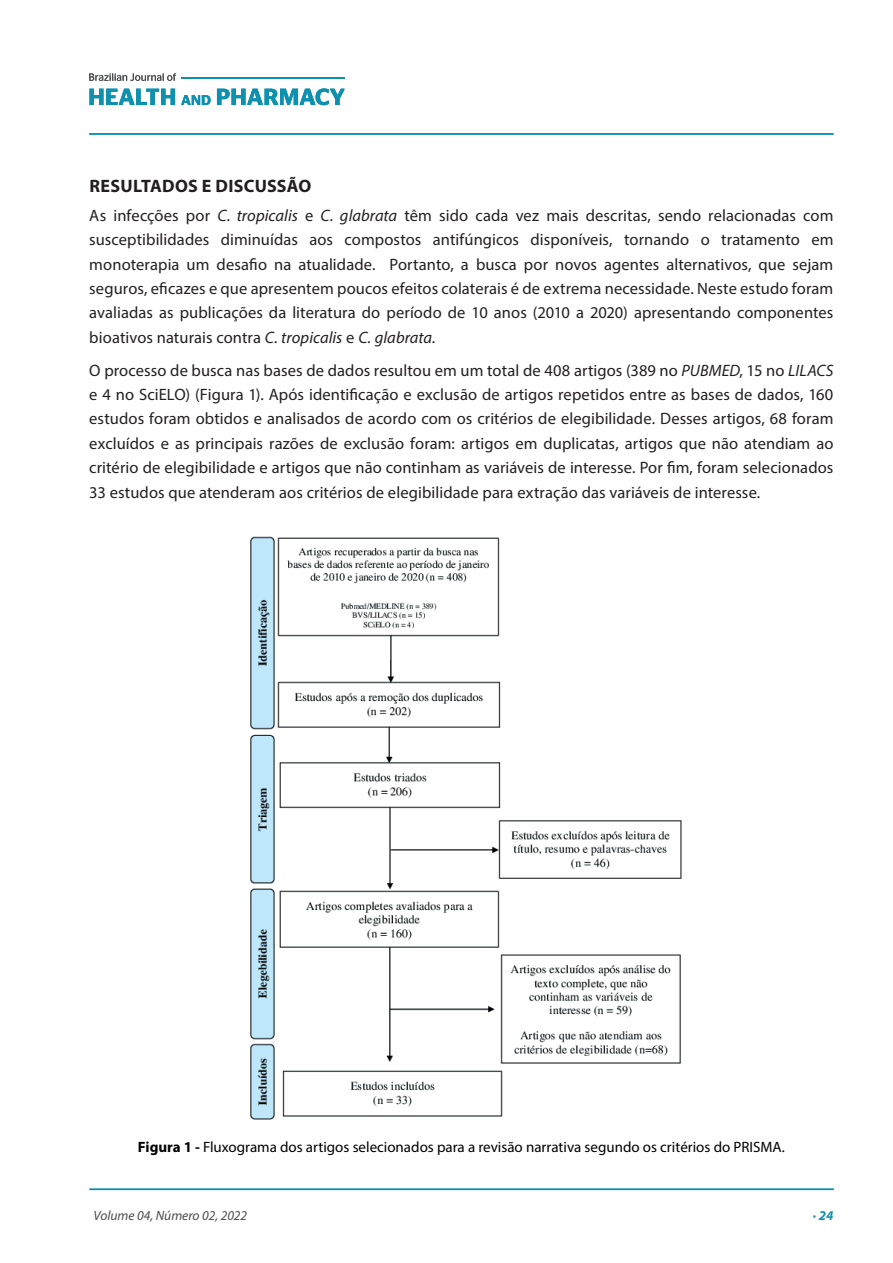
<style>
.page{position:relative;width:893px;height:1263px;background:#fff}
.page>*{position:absolute;margin:0;border:0;box-sizing:border-box;transform-origin:0 0}
.t1{font:700 18px "Myriad Pro";letter-spacing:.01em;color:#231f20}
.t2{font:16.5px/24.5px "Myriad Pro";letter-spacing:.005em;color:#231f20;text-align:justify}
.t3{font:15px "Myriad Pro";color:#000001}
.t4{font:italic 13.5px "Myriad Pro";color:#4b4c4d}
.t5{font:italic 700 13.5px "Myriad Pro";color:#0e91af}
.s1{font-style:italic}
.s2{font-weight:700}
</style>
<div class="page">
<hr style="left:90px;top:1188px;width:744px;height:2px;background:#0e91af">
<hr style="left:89px;top:133px;width:744px;height:2px;background:#0e91af">
<svg style="left:89px;top:73px;width:87px;height:8px"></svg>
<svg style="left:89px;top:89px;width:86px;height:16px"></svg>
<svg style="left:181px;top:95px;width:30px;height:10px"></svg>
<svg style="left:217px;top:88px;width:127px;height:17px"></svg>
<hr style="left:181px;top:77px;width:163px;height:1px;background:#0e91af">
<img style="left:250px;top:536px;width:432px;height:584px">
<p class="t1" style="left:89px;top:174px;width:223px">RESULTADOS E DISCUSSÃO</p>
<p class="t2" style="left:89px;top:203px;width:746px">As infecções por <span class="s1">C. tropicalis</span> e <span class="s1">C. glabrata</span> têm sido cada vez mais descritas, sendo relacionadas com susceptibilidades diminuídas aos compostos antifúngicos disponíveis, tornando o tratamento em monoterapia um desafio na atualidade. Portanto, a busca por novos agentes alternativos, que sejam seguros, eficazes e que apresentem poucos efeitos colaterais é de extrema necessidade. Neste estudo foram avaliadas as publicações da literatura do período de 10 anos (2010 a 2020) apresentando componentes bioativos naturais contra <span class="s1">C. tropicalis</span> e <span class="s1">C. glabrata</span>.</p>
<p class="t2" style="left:89px;top:358px;width:746px">O processo de busca nas bases de dados resultou em um total de 408 artigos (389 no <span class="s1">PUBMED</span>, 15 no <span class="s1">LILACS </span>e 4 no SciELO) (Figura 1). Após identificação e exclusão de artigos repetidos entre as bases de dados, 160 estudos foram obtidos e analisados de acordo com os critérios de elegibilidade. Desses artigos, 68 foram excluídos e as principais razões de exclusão foram: artigos em duplicatas, artigos que não atendiam ao critério de elegibilidade e artigos que não continham as variáveis de interesse. Por fim, foram selecionados 33 estudos que atenderam aos critérios de elegibilidade para extração das variáveis de interesse.</p>
<p class="t3" style="left:138px;top:1137px;width:648px"><span class="s2">Figura 1 -</span> Fluxograma dos artigos selecionados para a revisão narrativa segundo os critérios do PRISMA.</p>
<p class="t4" style="left:94px;top:1207px;width:155px">Volume 04, Número 02, 2022</p>
<p class="t5" style="left:813px;top:1207px;width:22px">· 24</p>
</div>
